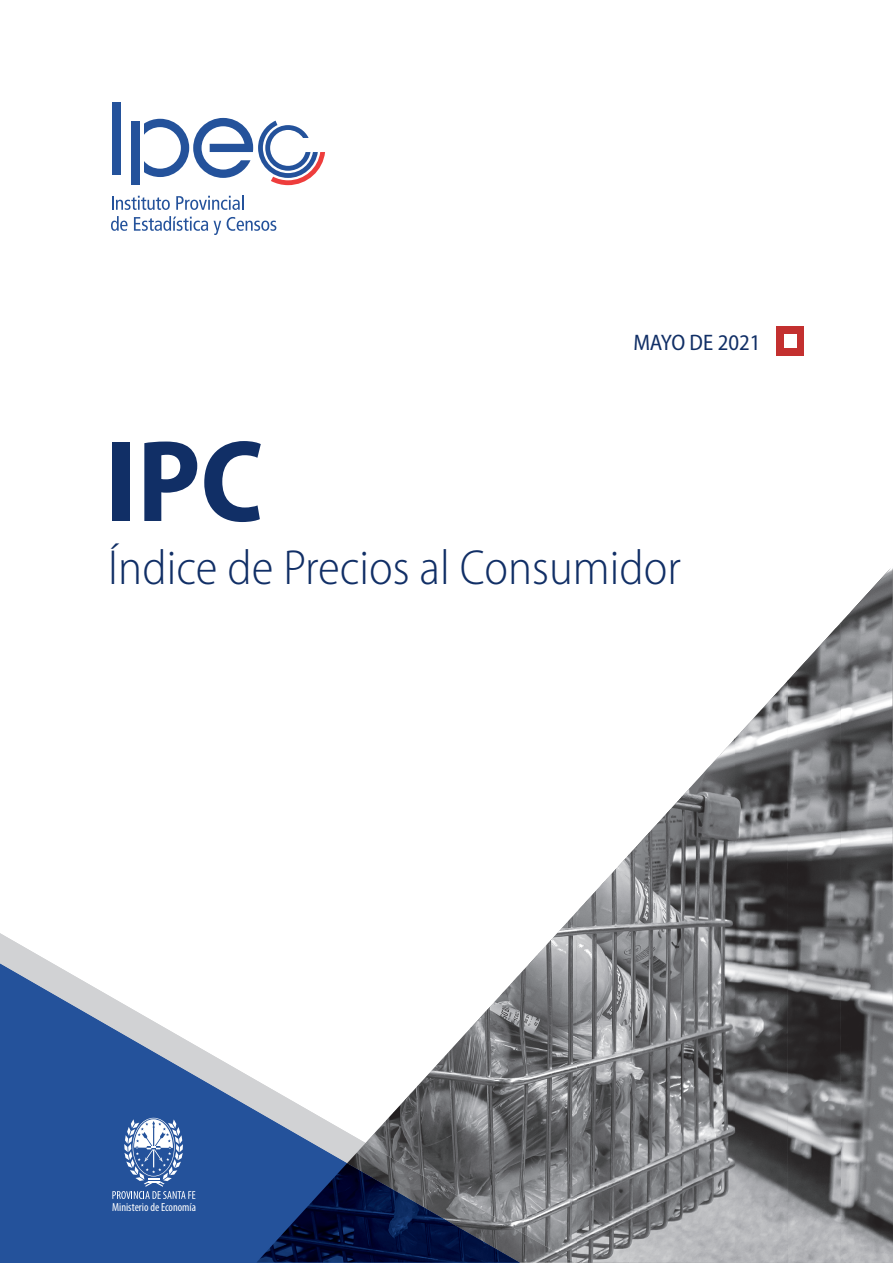
<style>
.page{position:relative;width:893px;height:1263px;background:#fff}
.page>*{position:absolute;margin:0;border:0;box-sizing:border-box;transform-origin:0 0}
.Subtítulo{font:700 semi-condensed 117px "Myriad Pro";color:#112f66}
.Subtítulo-2{font:300 semi-condensed 49.5px "Myriad Pro";color:#112f66}
.Subtítulo-3{font:semi-condensed 22.5px "Myriad Pro";color:#112f66}
.t1{font:condensed 11.7px "Myriad Pro";color:#fff}
</style>
<div class="page">
<img style="left:841px;top:568px;width:52px;height:695px">
<img style="left:576px;top:854px;width:53px;height:409px">
<svg style="left:0;top:933px;width:523px;height:330px"></svg>
<svg style="left:0;top:963px;width:520px;height:300px;fill:#24529b"></svg>
<img style="left:787px;top:623px;width:54px;height:640px">
<img style="left:735px;top:681px;width:53px;height:582px">
<img style="left:682px;top:738px;width:53px;height:525px">
<img style="left:629px;top:796px;width:53px;height:467px">
<img style="left:523px;top:912px;width:54px;height:351px">
<img style="left:471px;top:970px;width:53px;height:264px">
<img style="left:418px;top:1027px;width:53px;height:176px">
<img style="left:366px;top:1085px;width:52px;height:88px">
<div style="left:777px;top:327px;width:27px;height:29px;background:#c3302f"></div>
<div style="left:784px;top:334px;width:13px;height:14px;background:#fff"></div>
<svg style="left:112px;top:1118px;width:83px;height:81px;background:#5c7eb4"></svg>
<svg style="left:112px;top:196px;width:58px;height:14px"></svg>
<svg style="left:176px;top:195px;width:68px;height:15px"></svg>
<svg style="left:111px;top:216px;width:17px;height:15px"></svg>
<svg style="left:134px;top:216px;width:74px;height:15px"></svg>
<svg style="left:214px;top:221px;width:7px;height:14px"></svg>
<svg style="left:227px;top:217px;width:49px;height:14px"></svg>
<div style="left:131px;top:121px;width:9px;height:64px;background:#24529b"></div>
<div style="left:112px;top:102px;width:8px;height:73px;background:#24529b"></div>
<svg style="left:144px;top:118px;width:181px;height:67px"></svg>
<p class="Subtítulo-3" style="left:633px;top:330px;width:128px">MAYO DE 2021</p>
<p class="Subtítulo" style="left:105px;top:416px;width:160px">IPC</p>
<p class="Subtítulo-2" style="left:108px;top:541px;width:575px">Índice de Precios al Consumidor</p>
<p class="t1" style="left:112px;top:1200px;width:85px">Ministerio de Economía</p>
</div>
